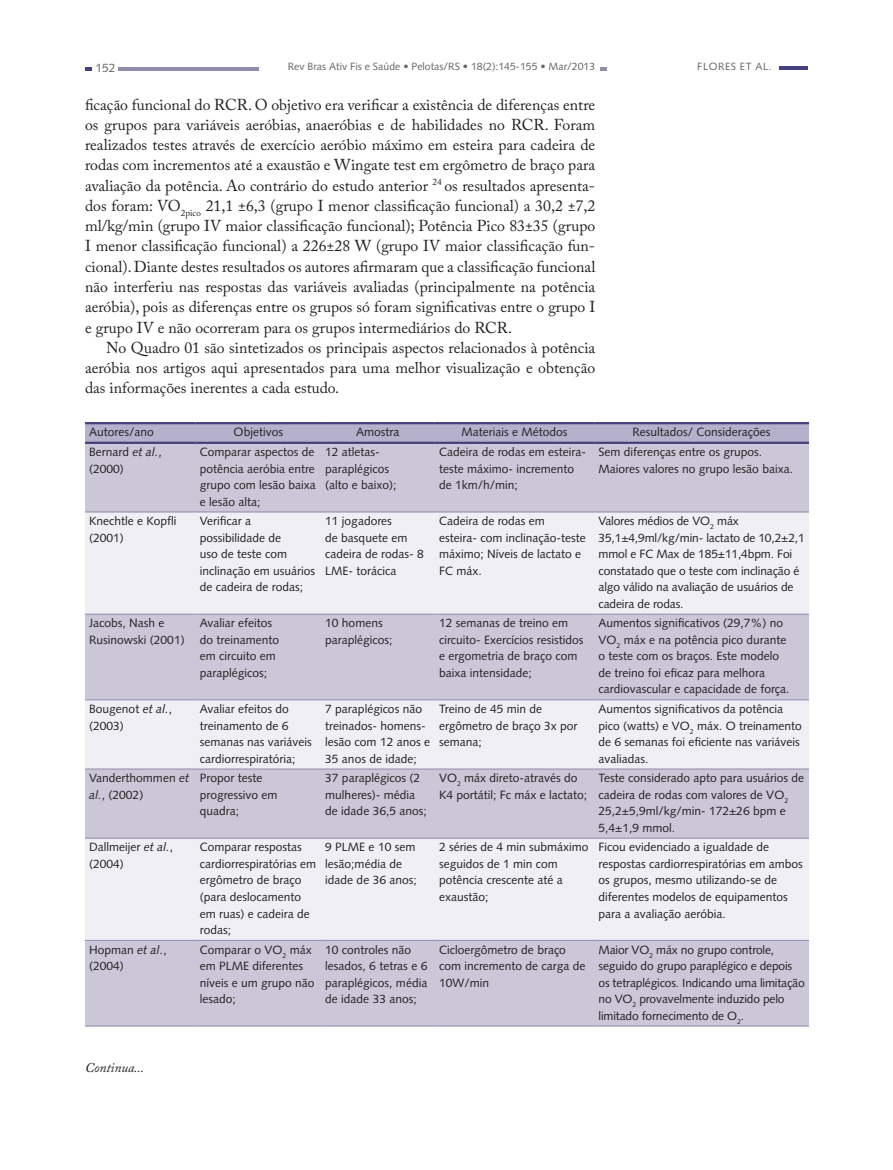
<style>
.page{position:relative;width:893px;height:1170px;background:#fff}
.page>*{position:absolute;margin:0;border:0;box-sizing:border-box;transform-origin:0 0}
.t1{font:15.75px/20.2px "Adobe Caslon Pro";color:#231f20;text-align:justify}
.t2{font:italic 13.5px "Adobe Caslon Pro";color:#231f20}
.t3{font:12px/16.5px "Syntax LT Std";color:#231f20}
.t4{font:12px "Syntax LT Std";color:#636366}
.t5{font:10.5px "Syntax LT Std";color:#636366}
.t6{font:10.5px "Syntax LT Std";letter-spacing:.05em;color:#636366}
.s1{font-style:italic}
</style>
<div class="page">
<svg style="left:85px;top:67px;width:6px;height:4px"></svg>
<hr style="left:118px;top:67px;width:141px;height:4px;background:#938bad">
<hr style="left:779px;top:66px;width:29px;height:4px;background:#44407d">
<svg style="left:600px;top:67px;width:6px;height:4px"></svg>
<div style="left:85px;top:424px;width:724px;height:17px;background:#b5b1cc"></div>
<div style="left:85px;top:444px;width:724px;height:581px;background:#cbc7d8"></div>
<svg style="left:85px;top:512px;width:724px;height:427px;fill:#f0eff5"></svg>
<hr style="left:85px;top:511px;width:111px;height:1px;background:#938bad">
<hr style="left:196px;top:511px;width:125px;height:1px;background:#938bad">
<hr style="left:321px;top:511px;width:114px;height:1px;background:#938bad">
<hr style="left:435px;top:511px;width:159px;height:1px;background:#938bad">
<hr style="left:594px;top:511px;width:215px;height:1px;background:#938bad">
<hr style="left:85px;top:613px;width:111px;height:1px;background:#938bad">
<hr style="left:196px;top:613px;width:125px;height:1px;background:#938bad">
<hr style="left:321px;top:613px;width:114px;height:1px;background:#938bad">
<hr style="left:435px;top:613px;width:159px;height:1px;background:#938bad">
<hr style="left:594px;top:613px;width:215px;height:1px;background:#938bad">
<hr style="left:85px;top:699px;width:111px;height:1px;background:#938bad">
<hr style="left:196px;top:699px;width:125px;height:1px;background:#938bad">
<hr style="left:321px;top:699px;width:114px;height:1px;background:#938bad">
<hr style="left:435px;top:699px;width:159px;height:1px;background:#938bad">
<hr style="left:594px;top:699px;width:215px;height:1px;background:#938bad">
<hr style="left:85px;top:768px;width:111px;height:1px;background:#938bad">
<hr style="left:196px;top:768px;width:125px;height:1px;background:#938bad">
<hr style="left:321px;top:768px;width:114px;height:1px;background:#938bad">
<hr style="left:435px;top:768px;width:159px;height:1px;background:#938bad">
<hr style="left:594px;top:768px;width:215px;height:1px;background:#938bad">
<hr style="left:85px;top:837px;width:111px;height:1px;background:#938bad">
<hr style="left:196px;top:837px;width:125px;height:1px;background:#938bad">
<hr style="left:321px;top:837px;width:114px;height:1px;background:#938bad">
<hr style="left:435px;top:837px;width:159px;height:1px;background:#938bad">
<hr style="left:594px;top:837px;width:215px;height:1px;background:#938bad">
<hr style="left:85px;top:939px;width:111px;height:1px;background:#938bad">
<hr style="left:196px;top:939px;width:125px;height:1px;background:#938bad">
<hr style="left:321px;top:939px;width:114px;height:1px;background:#938bad">
<hr style="left:435px;top:939px;width:159px;height:1px;background:#938bad">
<hr style="left:594px;top:939px;width:215px;height:1px;background:#938bad">
<hr style="left:85px;top:1025px;width:111px;height:1px;background:#938bad">
<hr style="left:196px;top:1025px;width:125px;height:1px;background:#938bad">
<hr style="left:321px;top:1025px;width:114px;height:1px;background:#938bad">
<hr style="left:435px;top:1025px;width:159px;height:1px;background:#938bad">
<hr style="left:594px;top:1025px;width:215px;height:1px;background:#938bad">
<hr style="left:85px;top:422px;width:111px;height:2px;background:#44407d">
<hr style="left:196px;top:422px;width:125px;height:2px;background:#44407d">
<hr style="left:321px;top:422px;width:114px;height:2px;background:#44407d">
<hr style="left:435px;top:422px;width:159px;height:2px;background:#44407d">
<hr style="left:594px;top:422px;width:215px;height:2px;background:#44407d">
<hr style="left:85px;top:441px;width:111px;height:3px;background:#44407d">
<hr style="left:196px;top:441px;width:125px;height:3px;background:#44407d">
<hr style="left:321px;top:441px;width:114px;height:3px;background:#44407d">
<hr style="left:435px;top:441px;width:159px;height:3px;background:#44407d">
<hr style="left:594px;top:441px;width:215px;height:3px;background:#44407d">
<p class="t4" style="left:95px;top:60px;width:22px">152</p>
<p class="t5" style="left:288px;top:60px;width:309px">Rev Bras Ativ Fis e Saúde • Pelotas/RS • 18(2):145-155 • Mar/2013</p>
<p class="t6" style="left:697px;top:60px;width:76px">Flores et al.</p>
<p class="t1" style="left:85px;top:94px;width:512px">ficação funcional do RCR. O objetivo era verificar a existência de diferenças entre os grupos para variáveis aeróbias, anaeróbias e de habilidades no RCR. Foram realizados testes através de exercício aeróbio máximo em esteira para cadeira de rodas com incrementos até a exaustão e Wingate test em ergômetro de braço para avaliação da potência. Ao contrário do estudo anterior <sup>24</sup> os resultados apresenta&shy;dos foram: VO<sub>2pico</sub> 21,1 ±6,3 (grupo I menor classificação funcional) a 30,2 ±7,2 ml/kg/min (grupo IV maior classificação funcional); Potência Pico 83±35 (grupo I menor classificação funcional) a 226±28 W (grupo IV maior classificação fun&shy;cional). Diante destes resultados os autores afirmaram que a classificação funcional não interferiu nas respostas das variáveis avaliadas (principalmente na potência aeróbia), pois as diferenças entre os grupos só foram significativas entre o grupo I e grupo IV e não ocorreram para os grupos intermediários do RCR.</p>
<h1 class="t1" style="left:85px;top:337px;width:512px;text-indent:21px">No Quadro 01 são sintetizados os principais aspectos relacionados à potência aeróbia nos artigos aqui apresentados para uma melhor visualização e obtenção das informações inerentes a cada estudo.</h1>
<p class="t3" style="left:89px;top:424px;width:66px">Autores/ano</p>
<p class="t3" style="left:234px;top:424px;width:51px">Objetivos</p>
<p class="t3" style="left:356px;top:424px;width:45px">Amostra</p>
<p class="t3" style="left:461px;top:424px;width:107px">Materiais e Métodos</p>
<p class="t3" style="left:633px;top:424px;width:140px">Resultados/ Considerações</p>
<p class="t3" style="left:89px;top:443px;width:74px">Bernard <span class="s1">et al.</span>, (2000)</p>
<p class="t3" style="left:200px;top:443px;width:118px;text-align:justify">Comparar aspectos de potência aeróbia entre grupo com lesão baixa e lesão alta;</p>
<p class="t3" style="left:325px;top:443px;width:73px">12 atletas&shy;paraplégicos (alto e baixo);</p>
<p class="t3" style="left:439px;top:443px;width:149px">Cadeira de rodas em esteira&shy;teste máximo- incremento de 1km/h/min;</p>
<p class="t3" style="left:598px;top:443px;width:196px">Sem diferenças entre os grupos.<br>Maiores valores no grupo lesão baixa.</p>
<p class="t3" style="left:89px;top:513px;width:89px">Knechtle e Kopfli (2001)</p>
<p class="t3" style="left:200px;top:513px;width:117px">Verificar a possibilidade de<br>uso de teste com inclinação em usuários de cadeira de rodas;</p>
<p class="t3" style="left:325px;top:513px;width:100px">11 jogadores<br>de basquete em cadeira de rodas- 8<br>LME- torácica</p>
<p class="t3" style="left:439px;top:513px;width:148px">Cadeira de rodas em esteira- com inclinação-teste máximo; Níveis de lactato e<br>FC máx.</p>
<p class="t3" style="left:598px;top:513px;width:208px">Valores médios de VO<sub>2</sub> máx<br>35,1±4,9ml/kg/min- lactato de 10,2±2,1 mmol e FC Max de 185±11,4bpm. Foi constatado que o teste com inclinação é algo válido na avaliação de usuários de cadeira de rodas.</p>
<p class="t3" style="left:89px;top:615px;width:97px">Jacobs, Nash e<br>Rusinowski (2001)</p>
<p class="t3" style="left:200px;top:615px;width:81px">Avaliar efeitos do treinamento em circuito em paraplégicos;</p>
<p class="t3" style="left:325px;top:615px;width:69px">10 homens paraplégicos;</p>
<p class="t3" style="left:439px;top:615px;width:146px">12 semanas de treino em circuito- Exercícios resistidos e ergometria de braço com baixa intensidade;</p>
<p class="t3" style="left:598px;top:615px;width:193px">Aumentos significativos (29,7%) no VO<sub>2</sub> máx e na potência pico durante o teste com os braços. Este modelo de treino foi eficaz para melhora cardiovascular e capacidade de força.</p>
<p class="t3" style="left:89px;top:700px;width:84px">Bougenot <span class="s1">et al.</span>, (2003)</p>
<p class="t3" style="left:200px;top:700px;width:114px">Avaliar efeitos do treinamento de 6 semanas nas variáveis cardiorrespiratória;</p>
<p class="t3" style="left:325px;top:700px;width:106px">7 paraplégicos não treinados- homens&shy;lesão com 12 anos e<br>35 anos de idade;</p>
<p class="t3" style="left:439px;top:700px;width:140px">Treino de 45 min de ergômetro de braço 3x por semana;</p>
<p class="t3" style="left:598px;top:700px;width:205px">Aumentos significativos da potência pico (watts) e VO<sub>2</sub> máx. O treinamento de 6 semanas foi eficiente nas variáveis avaliadas.</p>
<p class="t3" style="left:89px;top:769px;width:101px">Vanderthommen <span class="s1">et al.</span>, (2002)</p>
<p class="t3" style="left:200px;top:769px;width:79px">Propor teste progressivo em quadra;</p>
<p class="t3" style="left:325px;top:769px;width:103px">37 paraplégicos (2 mulheres)- média de idade 36,5 anos;</p>
<p class="t3" style="left:439px;top:769px;width:150px">VO<sub>2</sub> máx direto-através do<br>K4 portátil; Fc máx e lactato;</p>
<p class="t3" style="left:598px;top:769px;width:207px">Teste considerado apto para usuários de cadeira de rodas com valores de VO<sub>2<br></sub>25,2±5,9ml/kg/min- 172±26 bpm e<br>5,4±1,9 mmol.</p>
<p class="t3" style="left:89px;top:839px;width:85px">Dallmeijer <span class="s1">et al.</span>, (2004)</p>
<p class="t3" style="left:200px;top:839px;width:118px">Comparar respostas cardiorrespiratórias em ergômetro de braço (para deslocamento em ruas) e cadeira de rodas;</p>
<p class="t3" style="left:325px;top:839px;width:93px">9 PLME e 10 sem lesão;média de idade de 36 anos;</p>
<p class="t3" style="left:439px;top:839px;width:151px">2 séries de 4 min submáximo seguidos de 1 min com potência crescente até a exaustão;</p>
<p class="t3" style="left:598px;top:839px;width:206px">Ficou evidenciado a igualdade de respostas cardiorrespiratórias em ambos os grupos, mesmo utilizando-se de diferentes modelos de equipamentos para a avaliação aeróbia.</p>
<p class="t3" style="left:89px;top:941px;width:79px">Hopman <span class="s1">et al.</span>, (2004)</p>
<p class="t3" style="left:200px;top:941px;width:116px">Comparar o VO<sub>2</sub> máx em PLME diferentes níveis e um grupo não lesado;</p>
<p class="t3" style="left:325px;top:941px;width:104px">10 controles não lesados, 6 tetras e 6 paraplégicos, média de idade 33 anos;</p>
<p class="t3" style="left:439px;top:941px;width:148px">Cicloergômetro de braço com incremento de carga de<br>10W/min</p>
<p class="t3" style="left:598px;top:941px;width:208px">Maior VO<sub>2</sub> máx no grupo controle, seguido do grupo paraplégico e depois os tetraplégicos. Indicando uma limitação no VO<sub>2</sub> provavelmente induzido pelo limitado fornecimento de O<sub>2</sub>.</p>
<p class="t2" style="left:85px;top:1059px;width:61px">Continua...</p>
</div>
